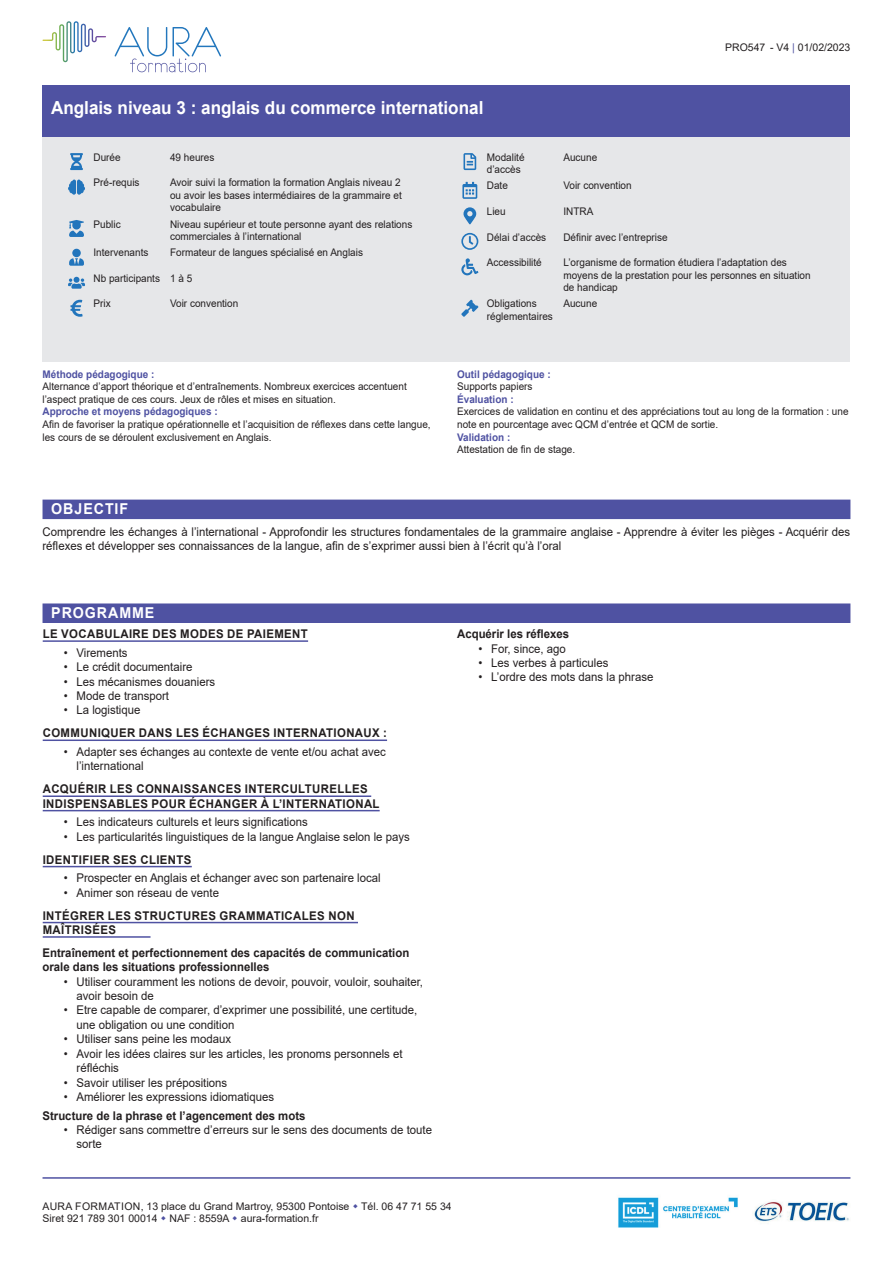
<style>
.page{position:relative;width:893px;height:1263px;background:#fff}
.page>*{position:absolute;margin:0;border:0;box-sizing:border-box;transform-origin:0 0}
.t1{font:700 18px "Arial";color:#fff;scale:.95 1}
.t2{font:700 15px "Arial";letter-spacing:.065em;color:#fff;scale:.95 1}
.t3{font:12px/14.4px "Arial";color:#231f20;scale:.95 1}
.t4{font:700 12px/14.4px "Arial";letter-spacing:.035em;color:#231f20;scale:.95 1}
.t5{font:700 12px/14.4px "Arial";color:#231f20;scale:.95 1}
.t6{font:10.5px/12.6px "Arial";color:#231f20;scale:.95 1}
.t7{font:10.5px/12.6px "Arial";color:#231f20}
.t8{font:700 10.5px "Arial";color:#4f52a2;scale:.95 1}
.s1{color:#4f52a2}
</style>
<div class="page">
<hr style="left:43px;top:1177px;width:807px;height:2px;background:#4f52a2">
<div style="left:43px;top:500px;width:807px;height:19px;background:#4f52a2"></div>
<div style="left:43px;top:603px;width:807px;height:20px;background:#4f52a2"></div>
<div style="left:43px;top:136px;width:807px;height:225px;background:#e6e7e9"></div>
<img style="left:618px;top:1197px;width:120px;height:31px">
<img style="left:754px;top:1202px;width:95px;height:20px">
<svg style="left:43px;top:21px;width:63px;height:41px"></svg>
<svg style="left:115px;top:27px;width:106px;height:45px"></svg>
<div style="left:43px;top:85px;width:807px;height:51px;background:#4f52a2"></div>
<hr style="left:43px;top:640px;width:265px;height:2px;background:#4f52a2">
<hr style="left:43px;top:739px;width:344px;height:2px;background:#4f52a2">
<hr style="left:43px;top:795px;width:328px;height:2px;background:#4f52a2">
<hr style="left:43px;top:810px;width:337px;height:1px;background:#4f52a2">
<hr style="left:43px;top:866px;width:149px;height:1px;background:#4f52a2">
<hr style="left:43px;top:922px;width:315px;height:1px;background:#4f52a2">
<hr style="left:43px;top:936px;width:108px;height:2px;background:#4f52a2">
<svg style="left:70px;top:153px;width:13px;height:17px"></svg>
<svg style="left:68px;top:180px;width:17px;height:15px"></svg>
<svg style="left:69px;top:220px;width:15px;height:17px"></svg>
<svg style="left:69px;top:249px;width:15px;height:17px"></svg>
<svg style="left:68px;top:277px;width:17px;height:12px"></svg>
<svg style="left:70px;top:300px;width:13px;height:17px"></svg>
<svg style="left:463px;top:153px;width:13px;height:17px"></svg>
<svg style="left:462px;top:182px;width:15px;height:17px"></svg>
<svg style="left:463px;top:207px;width:13px;height:17px"></svg>
<svg style="left:461px;top:233px;width:17px;height:17px"></svg>
<svg style="left:461px;top:258px;width:17px;height:17px"></svg>
<svg style="left:461px;top:300px;width:17px;height:17px"></svg>
<h1 class="t1" style="left:51px;top:95px;width:457px">Anglais niveau 3 : anglais du commerce international</h1>
<p class="t7" style="left:725px;top:41px;width:127px">PRO547 - V4 <span class="s1">|</span> 01/02/2023</p>
<p class="t6" style="left:94px;top:151px;width:30px">Durée</p>
<p class="t6" style="left:170px;top:151px;width:48px">49 heures</p>
<p class="t6" style="left:94px;top:176px;width:50px">Pré-requis</p>
<p class="t6" style="left:170px;top:176px;width:245px">Avoir suivi la formation la formation Anglais niveau 2 ou avoir les bases intermédiaires de la grammaire et vocabulaire</p>
<p class="t6" style="left:94px;top:218px;width:30px">Public</p>
<p class="t6" style="left:170px;top:218px;width:257px">Niveau supérieur et toute personne ayant des relations commerciales à l’international</p>
<p class="t6" style="left:94px;top:246px;width:59px">Intervenants</p>
<p class="t6" style="left:170px;top:246px;width:205px">Formateur de langues spécialisé en Anglais</p>
<p class="t6" style="left:94px;top:272px;width:105px">Nb participants 1 à 5</p>
<p class="t6" style="left:94px;top:297px;width:20px">Prix</p>
<p class="t6" style="left:170px;top:297px;width:73px">Voir convention</p>
<p class="t8" style="left:43px;top:366px;width:119px">Méthode pédagogique :</p>
<p class="t6" style="left:43px;top:380px;width:385px">Alternance d’apport théorique et d’entraînements. Nombreux exercices accentuent l’aspect pratique de ces cours. Jeux de rôles et mises en situation.</p>
<p class="t8" style="left:43px;top:404px;width:186px">Approche et moyens pédagogiques :</p>
<p class="t6" style="left:43px;top:418px;width:410px">Afin de favoriser la pratique opérationnelle et l’acquisition de réflexes dans cette langue, les cours de se déroulent exclusivement en Anglais.</p>
<p class="t2" style="left:51px;top:498px;width:83px">OBJECTIF</p>
<p class="t6" style="left:487px;top:151px;width:41px">Modalité d’accès</p>
<p class="t6" style="left:563px;top:151px;width:37px">Aucune</p>
<p class="t6" style="left:487px;top:179px;width:24px">Date</p>
<p class="t6" style="left:563px;top:179px;width:73px">Voir convention</p>
<p class="t6" style="left:487px;top:205px;width:21px">Lieu</p>
<p class="t6" style="left:563px;top:205px;width:33px">INTRA</p>
<p class="t6" style="left:487px;top:230px;width:64px">Délai d’accès</p>
<p class="t6" style="left:563px;top:230px;width:111px">Définir avec l’entreprise</p>
<p class="t6" style="left:487px;top:256px;width:59px">Accessibilité</p>
<p class="t6" style="left:563px;top:256px;width:262px">L’organisme de formation étudiera l’adaptation des moyens de la prestation pour les personnes en situation de handicap</p>
<p class="t6" style="left:487px;top:297px;width:71px">Obligations réglementaires</p>
<p class="t6" style="left:563px;top:297px;width:37px">Aucune</p>
<p class="t8" style="left:457px;top:366px;width:100px">Outil pédagogique :</p>
<p class="t6" style="left:457px;top:380px;width:81px">Supports papiers</p>
<p class="t8" style="left:457px;top:392px;width:61px">Évaluation :</p>
<p class="t6" style="left:457px;top:405px;width:414px">Exercices de validation en continu et des appréciations tout au long de la formation : une note en pourcentage avec QCM d’entrée et QCM de sortie.</p>
<p class="t8" style="left:457px;top:429px;width:58px">Validation :</p>
<p class="t6" style="left:457px;top:443px;width:126px">Attestation de fin de stage.</p>
<p class="t3" style="left:43px;top:524px;width:852px">Comprendre les échanges à l’international - Approfondir les structures fondamentales de la grammaire anglaise - Apprendre à éviter les pièges - Acquérir des réflexes et développer ses connaissances de la langue, afin de s’exprimer aussi bien à l’écrit qu’à l’oral</p>
<p class="t2" style="left:51px;top:602px;width:110px">PROGRAMME</p>
<p class="t4" style="left:43px;top:627px;width:281px">LE VOCABULAIRE DES MODES DE PAIEMENT</p>
<p class="t3" style="left:64px;top:645px;width:69px">• Virements</p>
<p class="t3" style="left:64px;top:660px;width:137px">• Le crédit documentaire</p>
<p class="t3" style="left:64px;top:674px;width:161px">• Les mécanismes douaniers</p>
<p class="t3" style="left:64px;top:688px;width:112px">• Mode de transport</p>
<p class="t3" style="left:64px;top:703px;width:82px">• La logistique</p>
<p class="t4" style="left:43px;top:726px;width:364px">COMMUNIQUER DANS LES ÉCHANGES INTERNATIONAUX :</p>
<p class="t3" style="left:77px;top:744px;width:327px;text-indent:-13px">• Adapter ses échanges au contexte de vente et/ou achat avec l’international</p>
<p class="t4" style="left:43px;top:782px;width:356px">ACQUÉRIR LES CONNAISSANCES INTERCULTURELLES<br>INDISPENSABLES POUR ÉCHANGER À L’INTERNATIONAL</p>
<p class="t3" style="left:64px;top:815px;width:258px">• Les indicateurs culturels et leurs significations</p>
<p class="t3" style="left:64px;top:829px;width:366px">• Les particularités linguistiques de la langue Anglaise selon le pays</p>
<p class="t4" style="left:43px;top:852px;width:158px">IDENTIFIER SES CLIENTS</p>
<p class="t3" style="left:64px;top:871px;width:335px">• Prospecter en Anglais et échanger avec son partenaire local</p>
<p class="t3" style="left:64px;top:885px;width:165px">• Animer son réseau de vente</p>
<p class="t4" style="left:43px;top:908px;width:330px">INTÉGRER LES STRUCTURES GRAMMATICALES NON<br>MAÎTRISÉES</p>
<p class="t5" style="left:43px;top:945px;width:388px">Entraînement et perfectionnement des capacités de communication orale dans les situations professionnelles</p>
<p class="t3" style="left:77px;top:974px;width:366px;text-indent:-13px">• Utiliser couramment les notions de devoir, pouvoir, vouloir, souhaiter, avoir besoin de</p>
<p class="t3" style="left:77px;top:1003px;width:360px;text-indent:-13px">• Etre capable de comparer, d’exprimer une possibilité, une certitude, une obligation ou une condition</p>
<p class="t3" style="left:64px;top:1032px;width:178px">• Utiliser sans peine les modaux</p>
<p class="t3" style="left:77px;top:1046px;width:345px;text-indent:-13px">• Avoir les idées claires sur les articles, les pronoms personnels et réfléchis</p>
<p class="t3" style="left:64px;top:1075px;width:174px">• Savoir utiliser les prépositions</p>
<p class="t3" style="left:64px;top:1089px;width:223px">• Améliorer les expressions idiomatiques</p>
<p class="t5" style="left:43px;top:1108px;width:278px">Structure de la phrase et l’agencement des mots</p>
<p class="t3" style="left:77px;top:1122px;width:376px;text-indent:-13px">• Rédiger sans commettre d’erreurs sur le sens des documents de toute sorte</p>
<p class="t5" style="left:457px;top:627px;width:120px">Acquérir les réflexes</p>
<p class="t3" style="left:478px;top:641px;width:94px">• For, since, ago</p>
<p class="t3" style="left:478px;top:655px;width:138px">• Les verbes à particules</p>
<p class="t3" style="left:478px;top:670px;width:186px">• L’ordre des mots dans la phrase</p>
<p class="t7" style="left:43px;top:1200px;width:411px">AURA FORMATION, 13 place du Grand Martroy, 95300 Pontoise Tél. 06 47 71 55 34<br>Siret 921 789 301 00014 NAF : 8559A aura-formation.fr</p>
</div>
